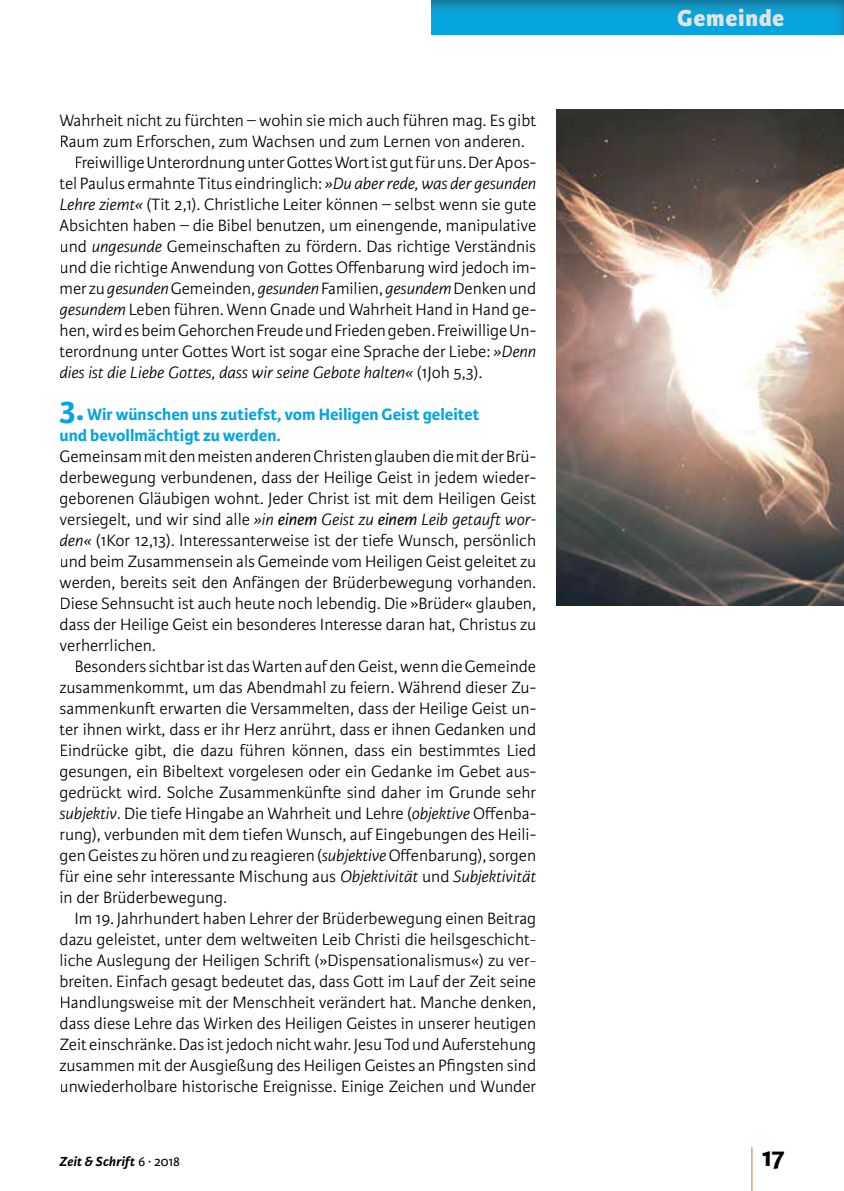
<style>
.page{position:relative;width:844px;height:1191px;background:#fff}
.page>*{position:absolute;margin:0;border:0;box-sizing:border-box;transform-origin:0 0}
.t1{font:300 59.5px "Karmina Sans Basic";color:#db7530;scale:.29 1}
.t2{font:700 28px "Karmina Sans Basic";color:#000001}
.t3{font:800 24.5px "Karmina Sans Basic";letter-spacing:.03em;color:#e2e4e4}
.t4{font:300 17.5px/21px "Karmina Sans Basic";color:#000001;text-align:justify}
.t5{font:700 17.5px/21px "Karmina Sans Basic";color:#06a5e0}
.t6{font:italic 300 17.5px "Karmina Sans Basic";color:#000001}
.t7{font:italic 700 14px "Karmina Sans Basic";letter-spacing:.015em;color:#000001}
.s1{font-style:italic}
.s2{font-style:normal}
.s3{font-size:35px}
.s4{font-weight:400;font-style:italic}
.s5{font-weight:400;font-style:normal}
</style>
<div class="page">
<img style="left:432px;top:0;width:411px;height:35px">
<img style="left:556px;top:109px;width:287px;height:496px">
<p class="t4" style="left:60px;top:110px;width:478px">Wahrheit nicht zu fürchten – wohin sie mich auch führen mag. Es gibt</p>
<p class="t4" style="left:60px;top:131px;width:466px">Raum zum Erforschen, zum Wachsen und zum Lernen von anderen.</p>
<p class="t4" style="left:74px;top:152px;width:463px">Freiwillige Unterordnung unter Gottes Wort ist gut für uns. Der Apos-</p>
<p class="t4" style="left:60px;top:173px;width:478px">tel Paulus ermahnte Titus eindringlich: <span class="s1">»Du aber rede, was der gesunden</span></p>
<p class="t4" style="left:60px;top:194px;width:478px"><span class="s1">Lehre ziemt«</span> (Tit 2,1). Christliche Leiter können – selbst wenn sie gute</p>
<p class="t4" style="left:60px;top:215px;width:478px">Absichten haben – die Bibel benutzen, um einengende, manipulative</p>
<p class="t4" style="left:60px;top:236px;width:478px">und <span class="s1">ungesunde</span> Gemeinschaften zu fördern. Das richtige Verständnis</p>
<p class="t4" style="left:60px;top:257px;width:478px">und die richtige Anwendung von Gottes Offenbarung wird jedoch im-</p>
<p class="t4" style="left:60px;top:278px;width:478px">mer zu <span class="s1">gesunden</span> Gemeinden, <span class="s1">gesunden</span> Familien, <span class="s1">gesundem</span> Denken und</p>
<p class="t4" style="left:60px;top:299px;width:478px"><span class="s1">gesundem</span> Leben führen. Wenn Gnade und Wahrheit Hand in Hand ge-</p>
<p class="t4" style="left:60px;top:320px;width:478px">hen, wird es beim Gehorchen Freude und Frieden geben. Freiwillige Un-</p>
<p class="t4" style="left:60px;top:341px;width:478px">terordnung unter Gottes Wort ist sogar eine Sprache der Liebe: <span class="s1">»Denn</span></p>
<p class="t6" style="left:60px;top:363px;width:424px">dies ist die Liebe Gottes, dass wir seine Gebote halten« <span class="s2">(1Joh 5,3).</span></p>
<p class="t5" style="left:60px;top:404px;width:421px"><span class="s3">3.</span> Wir wünschen uns zutiefst, vom Heiligen Geist geleitet und bevollmächtigt zu werden.</p>
<p class="t4" style="left:60px;top:446px;width:478px">Gemeinsam mit den meisten anderen Christen glauben die mit der Brü&shy;derbewegung verbundenen, dass der Heilige Geist in jedem wieder&shy;geborenen Gläubigen wohnt. Jeder Christ ist mit dem Heiligen Geist versiegelt, und wir sind alle <span class="s1">»in</span> <span class="s4">einem</span> <span class="s1">Geist zu</span> <span class="s4">einem</span> <span class="s1">Leib getauft wor&shy;den«</span> (1Kor 12,13). Interessanterweise ist der tiefe Wunsch, persönlich und beim Zusammensein als Gemeinde vom Heiligen Geist geleitet zu werden, bereits seit den Anfängen der Brüderbewegung vorhanden.<br>Diese Sehnsucht ist auch heute noch lebendig. Die »Brüder« glauben, dass der Heilige Geist ein besonderes Interesse daran hat, Christus zu verherrlichen.</p>
<p class="t4" style="left:60px;top:656px;width:478px;text-indent:15px">Besonders sichtbar ist das Warten auf den Geist, wenn die Gemeinde zusammenkommt, um das Abendmahl zu feiern. Während dieser Zu&shy;sammenkunft erwarten die Versammelten, dass der Heilige Geist un&shy;ter ihnen wirkt, dass er ihr Herz anrührt, dass er ihnen Gedanken und Eindrücke gibt, die dazu führen können, dass ein bestimmtes Lied gesungen, ein Bibeltext vorgelesen oder ein Gedanke im Gebet aus&shy;gedrückt wird. Solche Zusammenkünfte sind daher im Grunde sehr <span class="s1">subjektiv</span>. Die tiefe Hingabe an Wahrheit und Lehre (<span class="s1">objektive</span> Offenba&shy;rung), verbunden mit dem tiefen Wunsch, auf Eingebungen des Heili&shy;gen Geistes zu hören und zu reagieren (<span class="s1">subjektive</span> Offenbarung), sorgen für eine sehr interessante Mischung aus <span class="s1">Objektivität</span> und <span class="s1">Subjektivität </span>in der Brüderbewegung.</p>
<p class="t4" style="left:60px;top:908px;width:478px;text-indent:15px">Im 19. Jahrhundert haben Lehrer der Brüderbewegung einen Beitrag dazu geleistet, unter dem weltweiten Leib Christi die heilsgeschicht&shy;liche Auslegung der Heiligen Schrift (»Dispensationalismus«) zu ver&shy;breiten. Einfach gesagt bedeutet das, dass Gott im Lauf der Zeit seine Handlungsweise mit der Menschheit verändert hat. Manche denken, dass diese Lehre das Wirken des Heiligen Geistes in unserer heutigen Zeit einschränke. Das ist jedoch nicht wahr. Jesu Tod und Auferstehung zusammen mit der Ausgießung des Heiligen Geistes an Pfingsten sind unwiederholbare historische Ereignisse. Einige Zeichen und Wunder</p>
<h3 class="t3" style="left:677px;top:4px;width:109px">Gemeinde</h3>
<h1 class="t1" style="left:749px;top:1140px;width:17px">|</h1>
<p class="t7" style="left:60px;top:1153px;width:122px">Zeit &amp; Schrift <span class="s5">6 ∙ 2018</span></p>
<h2 class="t2" style="left:761px;top:1141px;width:24px">17</h2>
</div>
